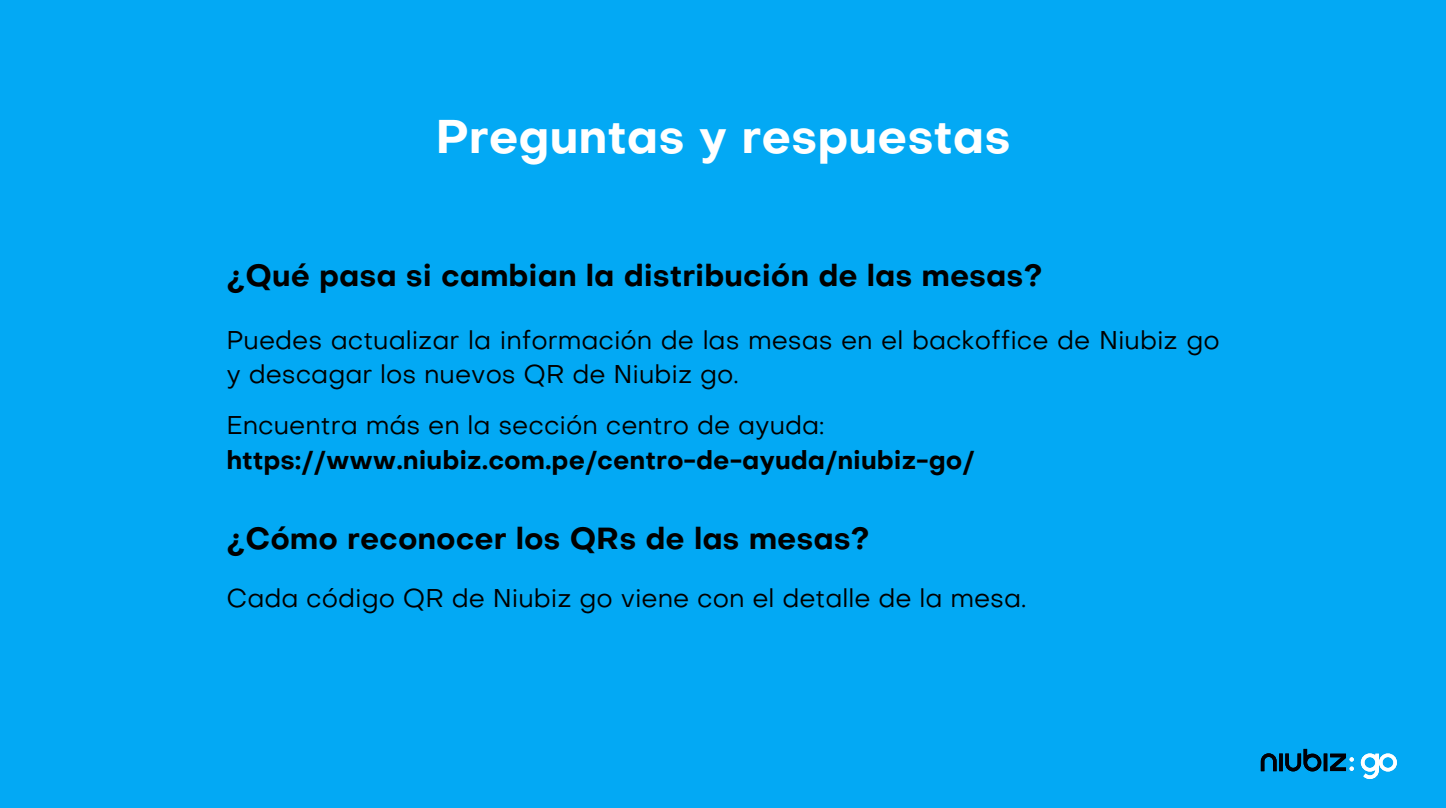
<style>
.page{position:relative;width:1446px;height:808px;background:#03a9f4}
.page>*{position:absolute;margin:0;border:0;box-sizing:border-box;transform-origin:0 0}
.t1{font:700 46.5px "Objective";color:#fff}
.t2{font:700 30px "Objective";color:#000}
.t3{font:25.5px/34.5px "Objective";color:#000}
.t4{font:700 25.5px "Objective";color:#000}
</style>
<div class="page">
<svg style="left:1261px;top:749px;width:93px;height:22px"></svg>
<svg style="left:1361px;top:753px;width:36px;height:26px"></svg>
<h1 class="t1" style="left:435px;top:103px;width:577px">Preguntas y respuestas</h1>
<p class="t2" style="left:226px;top:254px;width:817px">¿Qué pasa si cambian la distribución de las mesas?</p>
<p class="t3" style="left:226px;top:323px;width:995px">Puedes actualizar la información de las mesas en el backoffice de Niubiz go y descagar los nuevos QR de Niubiz go.</p>
<p class="t3" style="left:226px;top:408px;width:599px">Encuentra más en la sección centro de ayuda:</p>
<p class="t4" style="left:226px;top:442px;width:750px">https://www.niubiz.com.pe/centro-de-ayuda/niubiz-go/</p>
<p class="t2" style="left:226px;top:517px;width:645px">¿Cómo reconocer los QRs de las mesas?</p>
<p class="t3" style="left:226px;top:581px;width:801px">Cada código QR de Niubiz go viene con el detalle de la mesa.</p>
</div>
